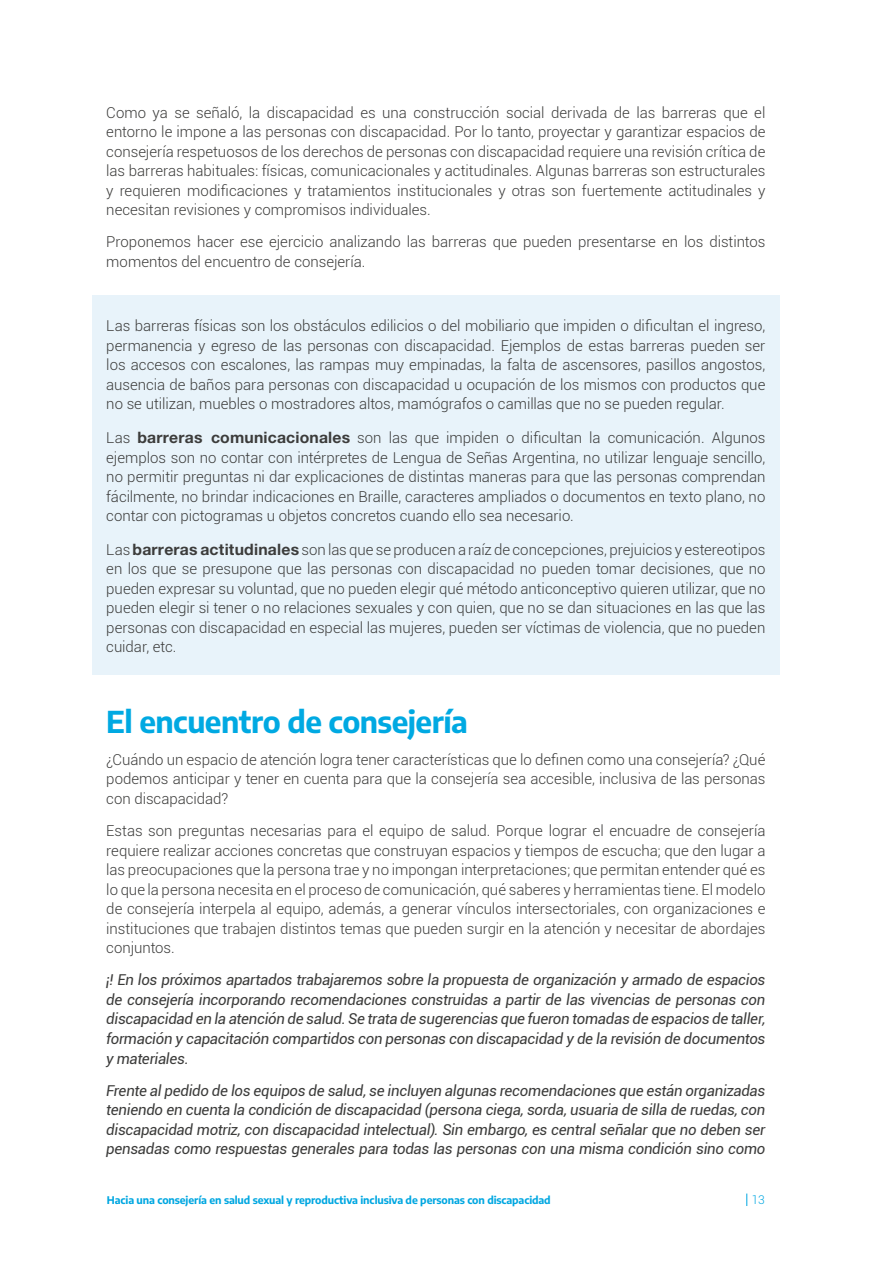
<style>
.page{position:relative;width:893px;height:1263px;background:#fff}
.page>*{position:absolute;margin:0;border:0;box-sizing:border-box;transform-origin:0 0}
.t1{font:100 condensed 30px "Encode Sans";letter-spacing:-.02em;color:#00a9e2}
.t2{font:300 15px/19.5px "Roboto";color:#3c3c3b;text-align:justify}
.t3{font:italic 15px/19.5px "Roboto";letter-spacing:-.02em;color:#3c3c3b;text-align:justify}
.t4{font:300 12px "Roboto";color:#00a7e1}
.t5{font:100 condensed 10.5px "Encode Sans";letter-spacing:-.01em;color:#00a7e1}
.s1{font-family:"Helvetica Neue LT Std";font-weight:700;font-size:15.75px}
</style>
<div class="page">
<svg style="left:746px;top:1193px;width:1px;height:13px"></svg>
<div style="left:92px;top:296px;width:688px;height:379px;background:#e8f3fa"></div>
<p class="t2" style="left:106px;top:102px;width:661px">Como ya se señaló, la discapacidad es una construcción social derivada de las barreras que el entorno le impone a las personas con discapacidad. Por lo tanto, proyectar y garantizar espacios de consejería respetuosos de los derechos de personas con discapacidad requiere una revisión crítica de las barreras habituales: físicas, comunicacionales y actitudinales. Algunas barreras son estructurales y requieren modificaciones y tratamientos institucionales y otras son fuertemente actitudinales y necesitan revisiones y compromisos individuales.</p>
<p class="t2" style="left:106px;top:232px;width:661px">Proponemos hacer ese ejercicio analizando las barreras que pueden presentarse en los distintos momentos del encuentro de consejería.</p>
<p class="t2" style="left:106px;top:316px;width:661px">Las barreras físicas son los obstáculos edilicios o del mobiliario que impiden o dificultan el ingreso, permanencia y egreso de las personas con discapacidad. Ejemplos de estas barreras pueden ser los accesos con escalones, las rampas muy empinadas, la falta de ascensores, pasillos angostos, ausencia de baños para personas con discapacidad u ocupación de los mismos con productos que no se utilizan, muebles o mostradores altos, mamógrafos o camillas que no se pueden regular.</p>
<p class="t2" style="left:106px;top:427px;width:661px">Las <span class="s1">barreras comunicacionales</span> son las que impiden o dificultan la comunicación. Algunos ejemplos son no contar con intérpretes de Lengua de Señas Argentina, no utilizar lenguaje sencillo, no permitir preguntas ni dar explicaciones de distintas maneras para que las personas comprendan fácilmente, no brindar indicaciones en Braille, caracteres ampliados o documentos en texto plano, no contar con pictogramas u objetos concretos cuando ello sea necesario.</p>
<p class="t2" style="left:106px;top:539px;width:661px">Las <span class="s1">barreras actitudinales</span> son las que se producen a raíz de concepciones, prejuicios y estereotipos en los que se presupone que las personas con discapacidad no pueden tomar decisiones, que no pueden expresar su voluntad, que no pueden elegir qué método anticonceptivo quieren utilizar, que no pueden elegir si tener o no relaciones sexuales y con quien, que no se dan situaciones en las que las personas con discapacidad en especial las mujeres, pueden ser víctimas de violencia, que no pueden cuidar, etc.</p>
<p class="t1" style="left:106px;top:701px;width:363px">El encuentro de consejería</p>
<p class="t2" style="left:106px;top:749px;width:661px">¿Cuándo un espacio de atención logra tener características que lo definen como una consejería? ¿Qué podemos anticipar y tener en cuenta para que la consejería sea accesible, inclusiva de las personas con discapacidad?</p>
<p class="t2" style="left:106px;top:821px;width:661px">Estas son preguntas necesarias para el equipo de salud. Porque lograr el encuadre de consejería requiere realizar acciones concretas que construyan espacios y tiempos de escucha; que den lugar a las preocupaciones que la persona trae y no impongan interpretaciones; que permitan entender qué es lo que la persona necesita en el proceso de comunicación, qué saberes y herramientas tiene. El modelo de consejería interpela al equipo, además, a generar vínculos intersectoriales, con organizaciones e instituciones que trabajen distintos temas que pueden surgir en la atención y necesitar de abordajes conjuntos.</p>
<p class="t3" style="left:106px;top:970px;width:661px">¡! En los próximos apartados trabajaremos sobre la propuesta de organización y armado de espacios de consejería incorporando recomendaciones construidas a partir de las vivencias de personas con discapacidad en la atención de salud. Se trata de sugerencias que fueron tomadas de espacios de taller, formación y capacitación compartidos con personas con discapacidad y de la revisión de documentos y materiales.</p>
<p class="t3" style="left:106px;top:1080px;width:661px">Frente al pedido de los equipos de salud, se incluyen algunas recomendaciones que están organizadas teniendo en cuenta la condición de discapacidad (persona ciega, sorda, usuaria de silla de ruedas, con discapacidad motriz, con discapacidad intelectual). Sin embargo, es central señalar que no deben ser pensadas como respuestas generales para todas las personas con una misma condición sino como</p>
<p class="t5" style="left:107px;top:1193px;width:445px">Hacia una consejería en salud sexual y reproductiva inclusiva de personas con discapacidad</p>
<p class="t4" style="left:752px;top:1192px;width:15px">13</p>
</div>
